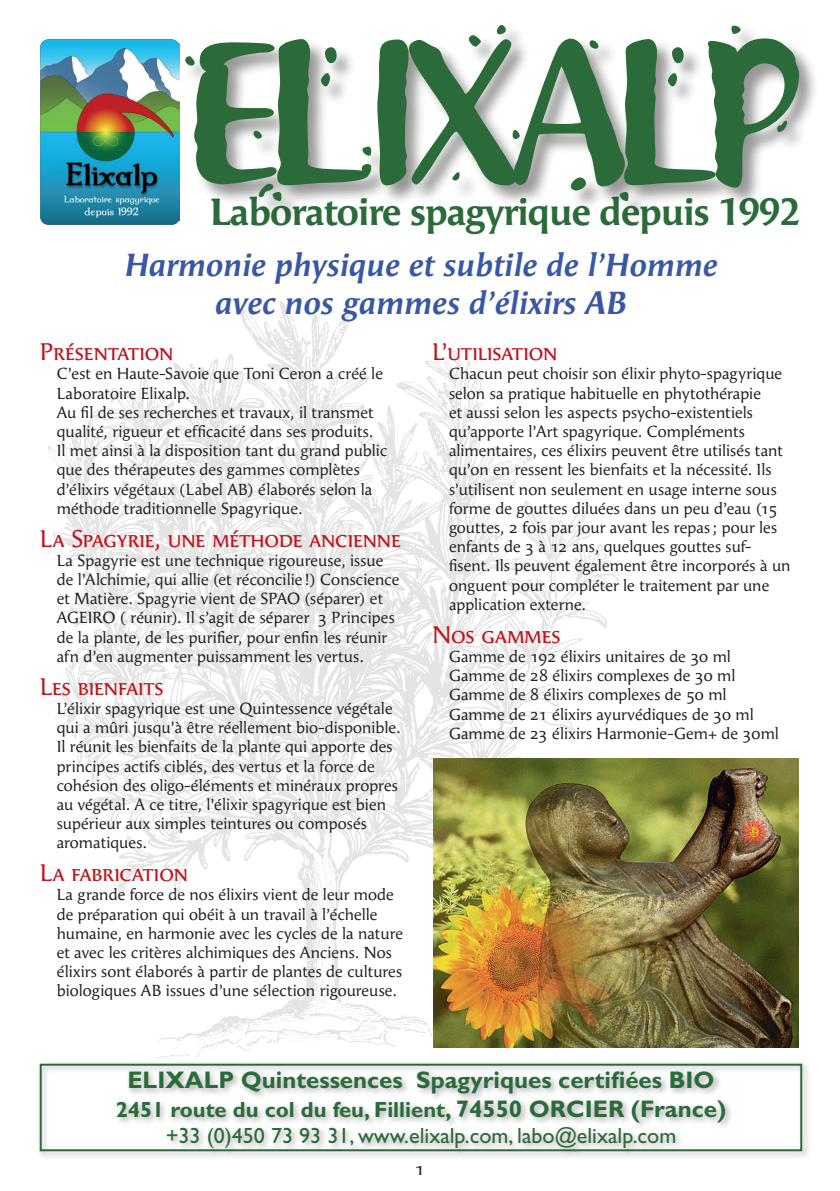
<style>
.page{position:relative;width:840px;height:1191px;background:#fff}
.page>*{position:absolute;margin:0;border:0;box-sizing:border-box;transform-origin:0 0}
.t1{font:204px "Khaki Std 2";letter-spacing:-.095em;color:#2b6a39}
.t2{font:700 38px "Angie";letter-spacing:-.025em;color:#2b6a39}
.t3{font:italic 700 32px/38.4px "Angie";color:#3857a5;text-align:center}
.t4{font:24px "Angie Small Caps";letter-spacing:-.01em;color:#c2121a}
.t5{font:700 24px "Gill Sans Std";color:#2b6a39}
.t6{font:22px/26.4px "Gill Sans Std";color:#2b6a39;text-align:center}
.t7{font:18px "Angie";color:#231f20}
.t8{font:16px/19.2px "Angie";letter-spacing:.005em;color:#231f20}
.s1{font-weight:700}
.s2{font-weight:700;font-size:24px}
</style>
<div class="page">
<img style="left:48px;top:301px;width:577px;height:758px">
<div style="left:185px;top:25px;width:634px;height:196px;background:#231f20;opacity:.47"></div>
<img style="left:433px;top:758px;width:365px;height:289px">
<div style="left:36px;top:1060px;width:774px;height:100px;background:#231f20;opacity:.36"></div>
<div style="left:40px;top:1063px;width:761px;height:88px;border:2px solid #2b6a39"></div>
<img style="left:40px;top:40px;width:140px;height:184px">
<h1 class="t1" style="left:182px;top:-6px;width:619px">ELIXALP</h1>
<h2 class="t2" style="left:210px;top:192px;width:592px">Laboratoire spagyrique depuis 1992</h2>
<h3 class="t3" style="left:123px;top:246px;width:594px">Harmonie physique et subtile de l’Homme avec nos gammes d’élixirs AB</h3>
<h3 class="t4" style="left:40px;top:339px;width:135px">Présentation</h3>
<p class="t8" style="left:57px;top:365px;width:332px">C’est en Haute-Savoie que Toni Ceron a créé le Laboratoire Elixalp.<br>Au fil de ses recherches et travaux, il transmet qualité, rigueur et efficacité dans ses produits.<br>Il met ainsi à la disposition tant du grand public que des thérapeutes des gammes complètes d’élixirs végétaux (Label AB) élaborés selon la méthode traditionnelle Spagyrique.</p>
<h3 class="t4" style="left:40px;top:525px;width:362px">La Spagyrie, une méthode ancienne</h3>
<p class="t8" style="left:57px;top:551px;width:344px">La Spagyrie est une technique rigoureuse, issue de l’Alchimie, qui allie (et réconcilie !) Conscience et Matière. Spagyrie vient de SPAO (séparer) et AGEIRO ( réunir). Il s’agit de séparer 3 Principes de la plante, de les purifier, pour enfin les réunir afn d’en augmenter puissamment les vertus.</p>
<h3 class="t4" style="left:40px;top:673px;width:125px">Les bienfaits</h3>
<p class="t8" style="left:57px;top:699px;width:345px">L’élixir spagyrique est une Quintessence végétale qui a mûri jusqu’à être réellement bio-disponible.<br>Il réunit les bienfaits de la plante qui apporte des principes actifs ciblés, des vertus et la force de cohésion des oligo-éléments et minéraux propres au végétal. A ce titre, l’élixir spagyrique est bien supérieur aux simples teintures ou composés aromatiques.</p>
<h3 class="t4" style="left:40px;top:860px;width:150px">La fabrication</h3>
<p class="t8" style="left:57px;top:886px;width:347px">La grande force de nos élixirs vient de leur mode de préparation qui obéit à un travail à l’échelle humaine, en harmonie avec les cycles de la nature et avec les critères alchimiques des Anciens. Nos élixirs sont élaborés à partir de plantes de cultures biologiques AB issues d’une sélection rigoureuse.</p>
<h3 class="t4" style="left:432px;top:339px;width:127px">L’utilisation</h3>
<p class="t8" style="left:449px;top:365px;width:343px">Chacun peut choisir son élixir phyto-spagyrique selon sa pratique habituelle en phytothérapie<br>et aussi selon les aspects psycho-existentiels qu’apporte l’Art spagyrique. Compléments alimentaires, ces élixirs peuvent être utilisés tant qu’on en ressent les bienfaits et la nécessité. Ils s’utilisent non seulement en usage interne sous forme de gouttes diluées dans un peu d’eau (15 gouttes, 2 fois par jour avant les repas; pour les enfants de 3 à 12 ans, quelques gouttes suf&shy;fisent. Ils peuvent également être incorporés à un onguent pour compléter le traitement par une application externe.</p>
<h3 class="t4" style="left:432px;top:621px;width:130px">Nos gammes</h3>
<p class="t8" style="left:449px;top:647px;width:331px">Gamme de 192 élixirs unitaires de 30 ml Gamme de 28 élixirs complexes de 30 ml Gamme de 8 élixirs complexes de 50 ml Gamme de 21 élixirs ayurvédiques de 30 ml Gamme de 23 élixirs Harmonie-Gem+ de 30ml</p>
<h3 class="t5" style="left:127px;top:1065px;width:588px">ELIXALP Quintessences Spagyriques certifiées BIO</h3>
<h3 class="t6" style="left:116px;top:1096px;width:611px"><span class="s1">2451 route du col du feu, Fillient</span><span class="s2">, 74550 ORCIER (France) </span>+33 (0)450 73 93 31, www.elixalp.com, labo@elixalp.com</h3>
<p class="t7" style="left:414px;top:1159px;width:12px">1</p>
</div>
